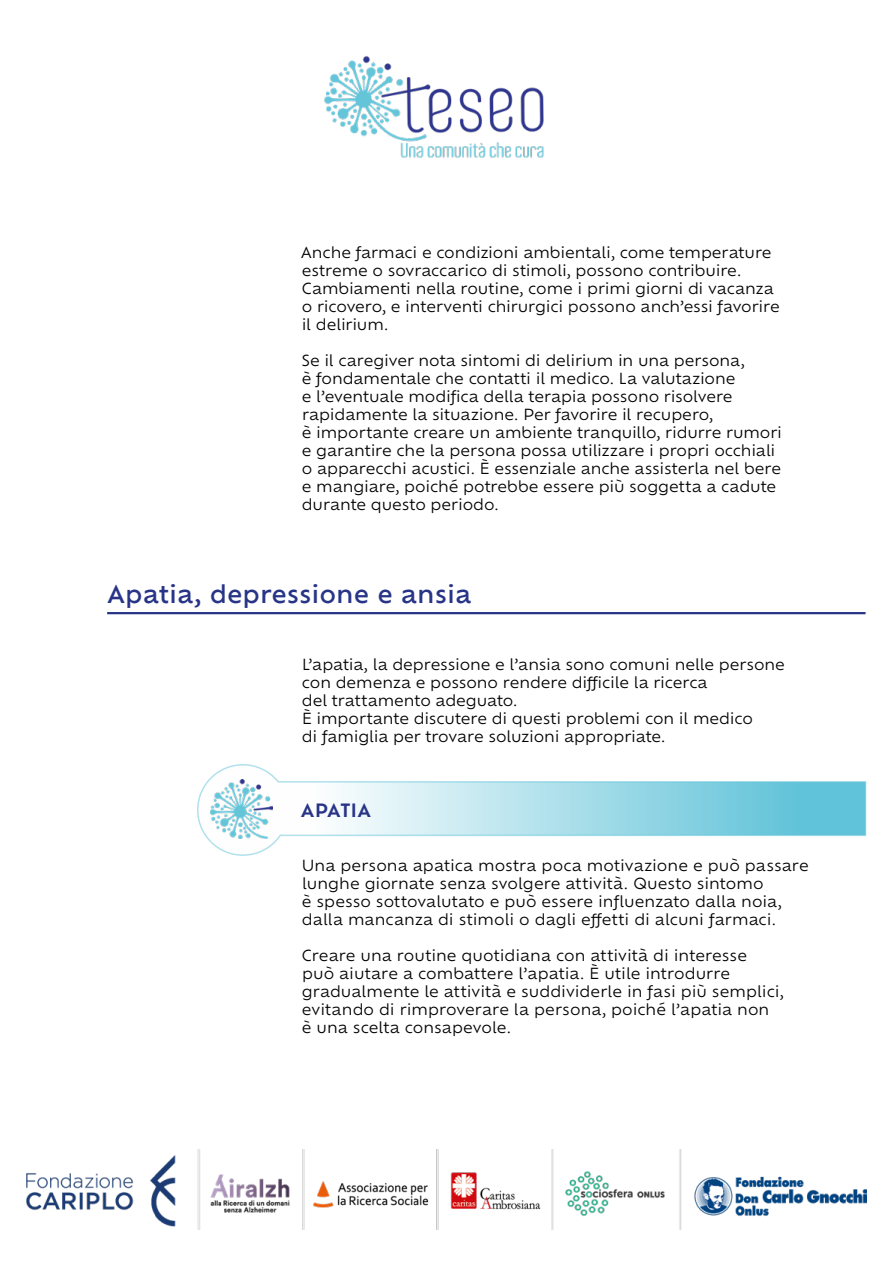
<style>
.page{position:relative;width:893px;height:1263px;background:#fff}
.page>*{position:absolute;margin:0;border:0;box-sizing:border-box;transform-origin:0 0}
.t1{font:500 24px "Ofelia Text";color:#283587}
.t2{font:600 18px "Ofelia Text";letter-spacing:-.01em;color:#283587}
.t3{font:15px/18px "Ofelia Text";letter-spacing:-.005em;color:#000}
</style>
<div class="page">
<img style="left:324px;top:56px;width:220px;height:102px">
<img style="left:26px;top:1149px;width:841px;height:80px">
<hr style="left:107px;top:612px;width:758px;height:2px;background:#283587">
<svg style="left:197px;top:764px;width:670px;height:92px"></svg>
<img style="left:211px;top:780px;width:61px;height:59px">
<p class="t3" style="left:301px;top:242px;width:480px">Anche farmaci e condizioni ambientali, come temperature estreme o sovraccarico di stimoli, possono contribuire.<br>Cambiamenti nella routine, come i primi giorni di vacanza o ricovero, e interventi chirurgici possono anch’essi favorire il delirium.</p>
<p class="t3" style="left:301px;top:350px;width:482px">Se il caregiver nota sintomi di delirium in una persona,<br>è fondamentale che contatti il medico. La valutazione<br>e l’eventuale modifica della terapia possono risolvere rapidamente la situazione. Per favorire il recupero,<br>è importante creare un ambiente tranquillo, ridurre rumori e garantire che la persona possa utilizzare i propri occhiali o apparecchi acustici. È essenziale anche assisterla nel bere e mangiare, poiché potrebbe essere più soggetta a cadute durante questo periodo.</p>
<h1 class="t1" style="left:107px;top:576px;width:366px">Apatia, depressione e ansia</h1>
<p class="t3" style="left:302px;top:654px;width:485px">L’apatia, la depressione e l’ansia sono comuni nelle persone con demenza e possono rendere difficile la ricerca<br>del trattamento adeguato.<br>È importante discutere di questi problemi con il medico<br>di famiglia per trovare soluzioni appropriate.</p>
<p class="t2" style="left:301px;top:796px;width:72px">APATIA</p>
<p class="t3" style="left:302px;top:855px;width:508px">Una persona apatica mostra poca motivazione e può passare lunghe giornate senza svolgere attività. Questo sintomo<br>è spesso sottovalutato e può essere influenzato dalla noia, dalla mancanza di stimoli o dagli effetti di alcuni farmaci.</p>
<p class="t3" style="left:302px;top:945px;width:483px">Creare una routine quotidiana con attività di interesse<br>può aiutare a combattere l’apatia. È utile introdurre gradualmente le attività e suddividerle in fasi più semplici, evitando di rimproverare la persona, poiché l’apatia non<br>è una scelta consapevole.</p>
</div>
